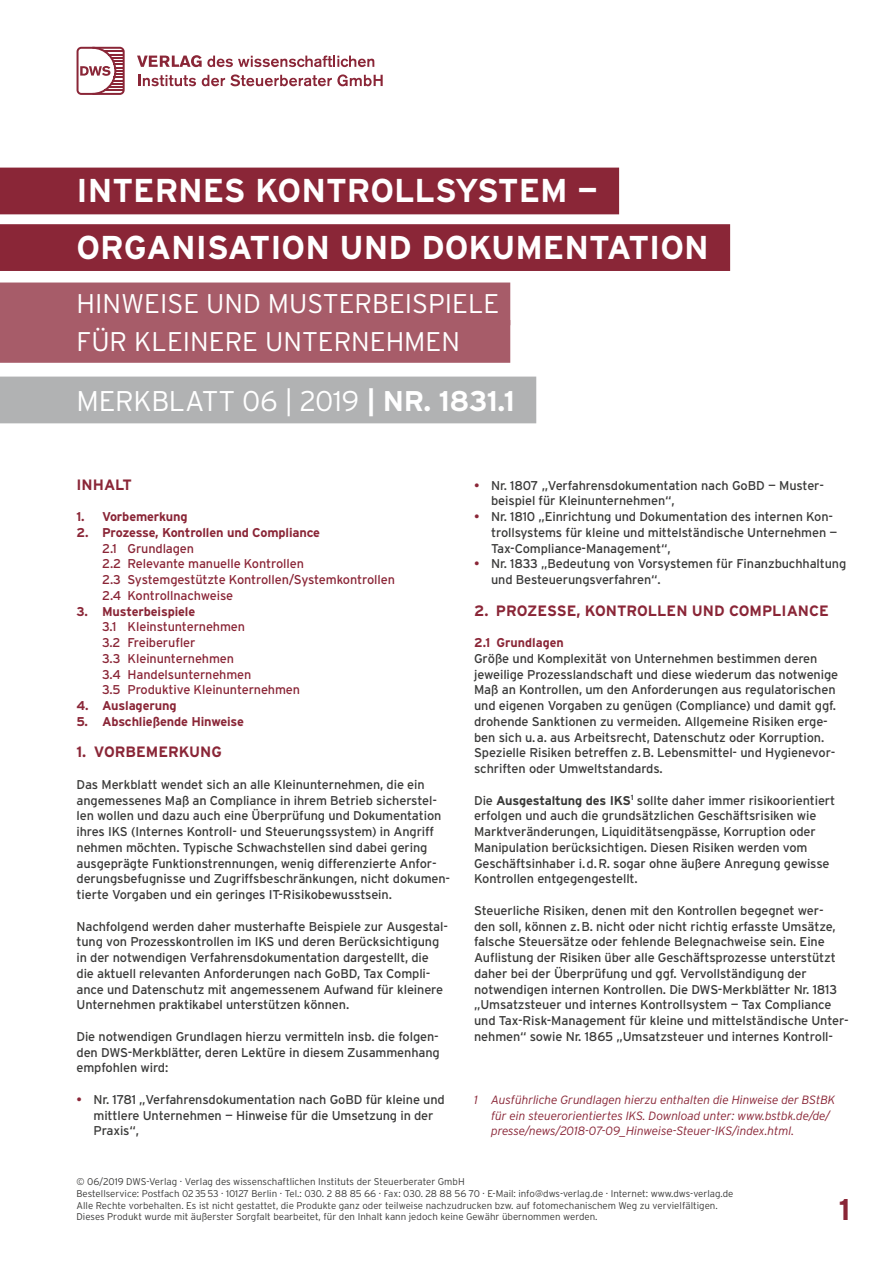
<style>
.page{position:relative;width:893px;height:1263px;background:#fff}
.page>*{position:absolute;margin:0;border:0;box-sizing:border-box;transform-origin:0 0}
.t1{font:700 33px/56.6px "Interstate";color:#fff}
.t2{font:700 30px "Interstate";color:#8a2637}
.t3{font:300 28.5px "Interstate";letter-spacing:-.01em;color:#fff}
.t4{font:300 27px/37.5px "Interstate";color:#fff}
.t5{font:700 15px "Interstate";color:#8a2637}
.t6{font:12.75px/15.8px "Interstate";letter-spacing:-.01em;color:#3a3a39}
.t7{font:12.75px/15.8px "Interstate";letter-spacing:-.01em;color:#8a2637}
.t8{font:700 12.75px "Interstate";letter-spacing:-.01em;color:#8a2637}
.t9{font:italic 300 12px/15.8px "Interstate";letter-spacing:-.01em;color:#8a2637}
.t10{font:300 9.75px/11.7px "Interstate";color:#3a3a39}
.s1{font-weight:700}
.s2{color:#8a2637}
</style>
<div class="page">
<svg style="left:77px;top:47px;width:48px;height:48px"></svg>
<svg style="left:137px;top:55px;width:237px;height:12px"></svg>
<svg style="left:138px;top:75px;width:58px;height:11px"></svg>
<svg style="left:202px;top:74px;width:181px;height:12px"></svg>
<div style="left:0;top:168px;width:619px;height:46px;background:#8a2637"></div>
<div style="left:0;top:224px;width:730px;height:47px;background:#8a2637"></div>
<div style="left:0;top:282px;width:510px;height:43px;background:#a75c69"></div>
<div style="left:0;top:320px;width:510px;height:43px;background:#a75c69"></div>
<div style="left:0;top:377px;width:536px;height:46px;background:#b1b2b3"></div>
<h1 class="t1" style="left:77px;top:162px;width:634px">INTERNES KONTROLLSYSTEM —<br>ORGANISATION UND DOKUMENTATION</h1>
<h3 class="t4" style="left:77px;top:285px;width:424px">HINWEISE UND MUSTERBEISPIELE<br>FÜR KLEINERE UNTERNEHMEN</h3>
<h3 class="t3" style="left:77px;top:383px;width:440px">MERKBLATT 06 | 2019 <span class="s1">| NR. 1831.1</span></h3>
<p class="t5" style="left:77px;top:475px;width:57px">INHALT</p>
<p class="t8" style="left:77px;top:509px;width:113px">1. Vorbemerkung</p>
<p class="t8" style="left:77px;top:525px;width:245px">2. Prozesse, Kontrollen und Compliance</p>
<p class="t7" style="left:102px;top:540px;width:294px">2.1 Grundlagen<br>2.2 Relevante manuelle Kontrollen<br>2.3 Systemgestützte Kontrollen/Systemkontrollen<br>2.4 Kontrollnachweise</p>
<p class="t8" style="left:77px;top:603px;width:120px">3. Musterbeispiele</p>
<p class="t7" style="left:102px;top:619px;width:200px">3.1 Kleinstunternehmen<br>3.2 Freiberufler<br>3.3 Kleinunternehmen<br>3.4 Handelsunternehmen<br>3.5 Produktive Kleinunternehmen</p>
<p class="t8" style="left:77px;top:698px;width:101px">4. Auslagerung</p>
<p class="t8" style="left:77px;top:713px;width:169px">5. Abschließende Hinweise</p>
<p class="t5" style="left:77px;top:743px;width:147px">1. VORBEMERKUNG</p>
<p class="t6" style="left:77px;top:776px;width:375px">Das Merkblatt wendet sich an alle Kleinunternehmen, die ein angemessenes Maß an Compliance in ihrem Betrieb sicherstel&shy;len wollen und dazu auch eine Überprüfung und Dokumentation ihres IKS (Internes Kontroll- und Steuerungssystem) in Angriff nehmen möchten. Typische Schwachstellen sind dabei gering ausgeprägte Funktionstrennungen, wenig differenzierte Anfor&shy;derungsbefugnisse und Zugriffsbeschränkungen, nicht dokumen&shy;tierte Vorgaben und ein geringes IT-Risikobewusstsein.</p>
<p class="t6" style="left:77px;top:918px;width:373px">Nachfolgend werden daher musterhafte Beispiele zur Ausgestal&shy;tung von Prozesskontrollen im IKS und deren Berücksichtigung in der notwendigen Verfahrensdokumentation dargestellt, die die aktuell relevanten Anforderungen nach GoBD, Tax Compli&shy;ance und Datenschutz mit angemessenem Aufwand für kleinere Unternehmen praktikabel unterstützen können.</p>
<p class="t6" style="left:77px;top:1028px;width:365px;text-align:justify">Die notwendigen Grundlagen hierzu vermitteln insb. die folgen&shy;den DWS-Merkblätter, deren Lektüre in diesem Zusammenhang empfohlen wird:</p>
<p class="t6" style="left:94px;top:1091px;width:353px;text-indent:-17px"><span class="s2">•</span> Nr. 1781 „Verfahrensdokumentation nach GoBD für kleine und mittlere Unternehmen — Hinweise für die Umsetzung in der<br>Praxis“,</p>
<p class="t6" style="left:491px;top:477px;width:333px;text-indent:-17px"><span class="s2">•</span> Nr. 1807 „Verfahrensdokumentation nach GoBD — Muster&shy;beispiel für Kleinunternehmen“,</p>
<p class="t6" style="left:491px;top:508px;width:348px;text-indent:-17px"><span class="s2">•</span> Nr. 1810 „Einrichtung und Dokumentation des internen Kon&shy;trollsystems für kleine und mittelständische Unternehmen —<br>Tax-Compliance-Management“,</p>
<p class="t6" style="left:491px;top:556px;width:357px;text-indent:-17px"><span class="s2">•</span> Nr. 1833 „Bedeutung von Vorsystemen für Finanzbuchhaltung und Besteuerungsverfahren“.</p>
<p class="t5" style="left:474px;top:601px;width:356px">2. PROZESSE, KONTROLLEN UND COMPLIANCE</p>
<p class="t8" style="left:474px;top:635px;width:91px">2.1 Grundlagen</p>
<p class="t6" style="left:474px;top:650px;width:366px">Größe und Komplexität von Unternehmen bestimmen deren jeweilige Prozesslandschaft und diese wiederum das notwenige Maß an Kontrollen, um den Anforderungen aus regulatorischen und eigenen Vorgaben zu genügen (Compliance) und damit ggf. drohende Sanktionen zu vermeiden. Allgemeine Risiken erge&shy;ben sich u.a. aus Arbeitsrecht, Datenschutz oder Korruption.<br>Spezielle Risiken betreffen z.B. Lebensmittel- und Hygienevor&shy;schriften oder Umweltstandards.</p>
<p class="t6" style="left:474px;top:792px;width:363px">Die <span class="s1">Ausgestaltung des IKS</span><sup>1</sup> sollte daher immer risikoorientiert erfolgen und auch die grundsätzlichen Geschäftsrisiken wie Marktveränderungen, Liquiditätsengpässe, Korruption oder Manipulation berücksichtigen. Diesen Risiken werden vom Geschäftsinhaber i.d.R. sogar ohne äußere Anregung gewisse Kontrollen entgegengestellt.</p>
<p class="t6" style="left:474px;top:902px;width:376px">Steuerliche Risiken, denen mit den Kontrollen begegnet wer-<br>den soll, können z.B. nicht oder nicht richtig erfasste Umsätze, falsche Steuersätze oder fehlende Belegnachweise sein. Eine Auflistung der Risiken über alle Geschäftsprozesse unterstützt daher bei der Überprüfung und ggf. Vervollständigung der notwendigen internen Kontrollen. Die DWS-Merkblätter Nr. 1813 „Umsatzsteuer und internes Kontrollsystem — Tax Compliance und Tax-Risk-Management für kleine und mittelständische Unter&shy;nehmen“ sowie Nr. 1865 „Umsatzsteuer und internes Kontroll-</p>
<p class="t9" style="left:491px;top:1092px;width:346px;text-indent:-17px">1 Ausführliche Grundlagen hierzu enthalten die Hinweise der BStBK für ein steuerorientiertes IKS. Download unter: www.bstbk.de/de/ presse/news/2018-07-09_Hinweise-Steuer-IKS/index.html.</p>
<p class="t10" style="left:77px;top:1176px;width:658px">© 06/2019 DWS-Verlag · Verlag des wissenschaftlichen Instituts der Steuerberater GmbH<br>Bestellservice: Postfach 023553 · 10127 Berlin · Tel.: 030. 2 88 85 66 · Fax: 030. 28 88 56 70 · E-Mail: info@dws-verlag.de · Internet: www.dws-verlag.de Alle Rechte vorbehalten. Es ist nicht gestattet, die Produkte ganz oder teilweise nachzudrucken bzw. auf fotomechanischem Weg zu vervielfältigen.<br>Dieses Produkt wurde mit äußerster Sorgfalt bearbeitet, für den Inhalt kann jedoch keine Gewähr übernommen werden.</p>
<h2 class="t2" style="left:839px;top:1192px;width:13px">1</h2>
</div>
